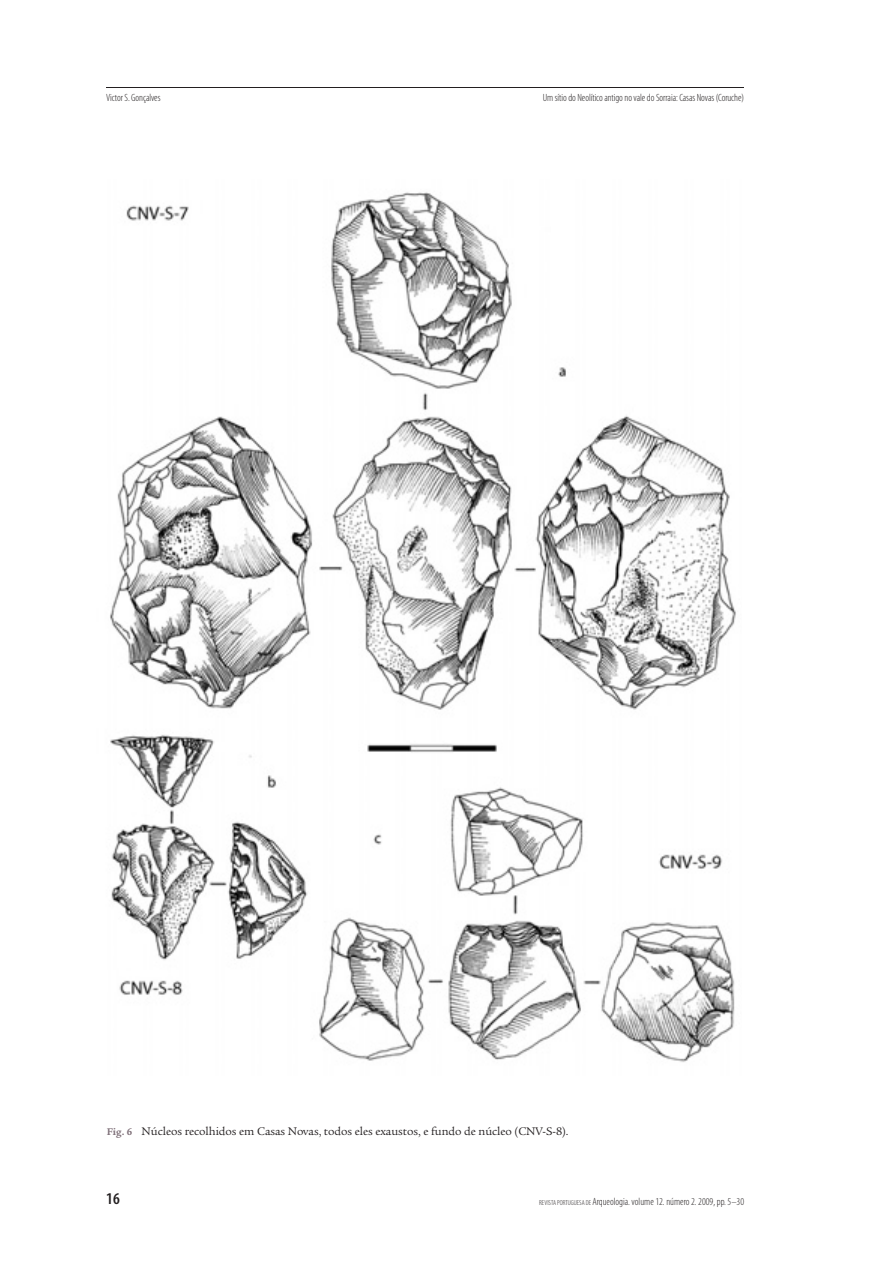
<style>
.page{position:relative;width:893px;height:1263px;background:#fff}
.page>*{position:absolute;margin:0;border:0;box-sizing:border-box;transform-origin:0 0}
.t1{font:600 condensed 16.5px "Myriad Pro";color:#231f20}
.t2{font:12px "Legacy Serif";letter-spacing:-.005em;color:#231f20}
.t3{font:300 condensed 10.5px "Myriad Pro";letter-spacing:-.005em;color:#231f20}
.s1{font-weight:700;font-size:10.5px;color:#80717a}
.s2{font-size:7.2px}
</style>
<div class="page">
<hr style="left:106px;top:87px;width:638px;height:1px;background:#231f20">
<img style="left:110px;top:192px;width:626px;height:870px">
<p class="t3" style="left:106px;top:92px;width:56px">Victor S. Gonçalves</p>
<p class="t3" style="left:543px;top:92px;width:203px">Um sítio do Neolítico antigo no vale do Sorraia: Casas Novas (Coruche)</p>
<p class="t2" style="left:107px;top:1125px;width:463px"><span class="s1">Fig. 6</span> Núcleos recolhidos em Casas Novas, todos eles exaustos, e fundo de núcleo (CNV‑S‑8).</p>
<h1 class="t1" style="left:106px;top:1190px;width:15px">16</h1>
<p class="t3" style="left:539px;top:1195px;width:206px"><span class="s2">REVISTA PORTUGUESA DE</span> Arqueologia. volume 12. número 2. 2009, pp. 5–30</p>
</div>
